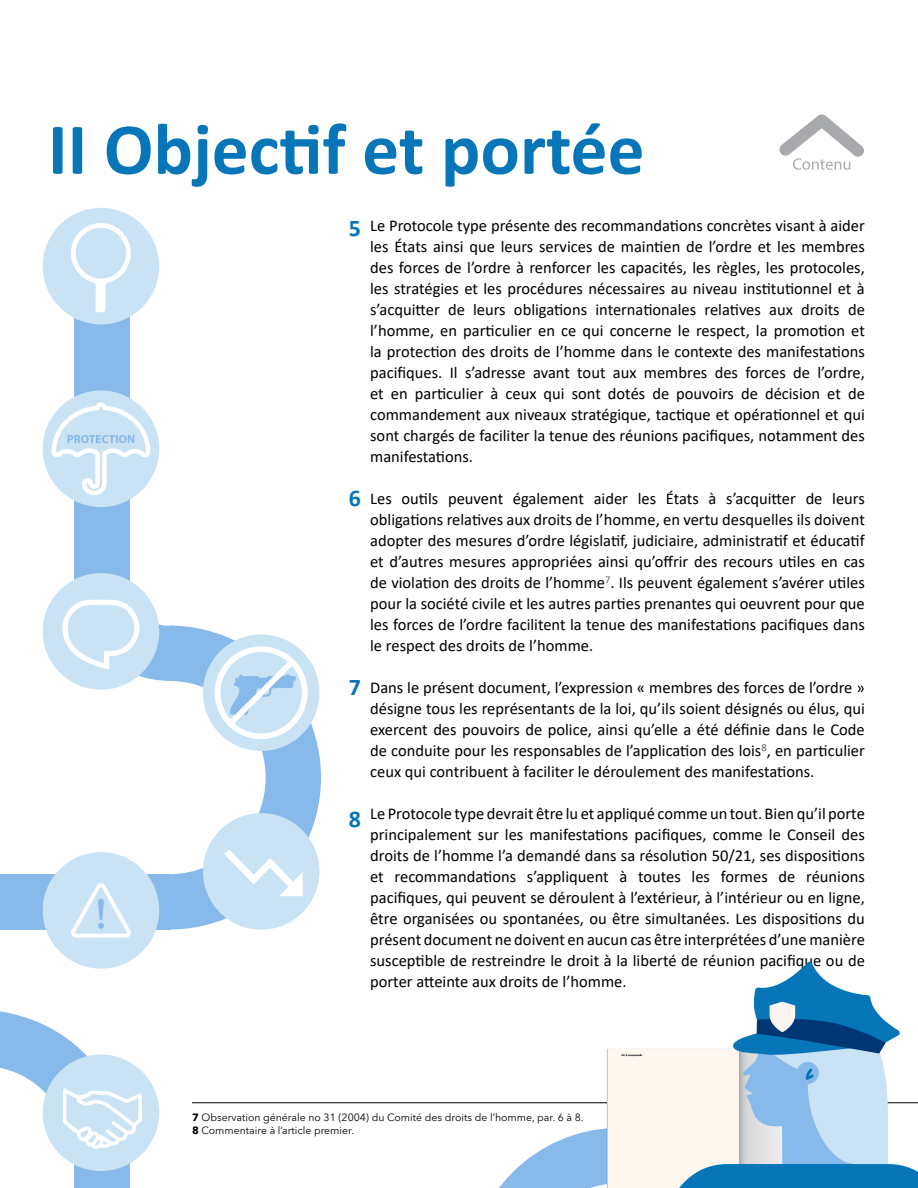
<style>
.page{position:relative;width:918px;height:1188px;background:#fff}
.page>*{position:absolute;margin:0;border:0;box-sizing:border-box;transform-origin:0 0}
.t1{font:700 73.5px "Calibri";color:#0676b8}
.t2{font:700 24px "Calibri";color:#0575ba}
.t3{font:16.5px/21px "Calibri";color:#000;text-align:justify}
.t4{font:10.5px/13.5px "Avenir Next LT Pro";color:#000}
.s1{font-weight:700}
</style>
<div class="page">
<svg style="left:74px;top:1113px;width:56px;height:75px"></svg>
<div style="left:74px;top:261px;width:56px;height:165px;background:#87baeb"></div>
<div style="left:74px;top:426px;width:56px;height:167px;background:#87baeb"></div>
<hr style="left:192px;top:1102px;width:726px;height:1px;background:#000">
<svg style="left:468px;top:961px;width:450px;height:227px"></svg>
<div style="left:43px;top:573px;width:116px;height:117px;background:#c9e3f5;border-radius:50%"></div>
<div style="left:43px;top:208px;width:116px;height:116px;background:#c9e3f5;border-radius:50%"></div>
<svg style="left:71px;top:223px;width:60px;height:89px"></svg>
<svg style="left:0;top:593px;width:321px;height:572px"></svg>
<div style="left:43px;top:391px;width:116px;height:116px;background:#c9e3f5;border-radius:50%"></div>
<svg style="left:48px;top:399px;width:105px;height:102px"></svg>
<svg style="left:779px;top:114px;width:85px;height:56px"></svg>
<h1 class="t1" style="left:48px;top:97px;width:598px">II Objectif et portée</h1>
<h2 class="t2" style="left:349px;top:211px;width:14px">5</h2>
<h2 class="t2" style="left:349px;top:481px;width:14px">6</h2>
<h2 class="t2" style="left:349px;top:670px;width:14px">7</h2>
<h2 class="t2" style="left:349px;top:802px;width:14px">8</h2>
<p class="t3" style="left:370px;top:214px;width:496px">Le Protocole type présente des recommandations concrètes visant à aider les États ainsi que leurs services de maintien de l’ordre et les membres des forces de l’ordre à renforcer les capacités, les règles, les protocoles, les stratégies et les procédures nécessaires au niveau institutionnel et à s’acquitter de leurs obligations internationales relatives aux droits de l’homme, en particulier en ce qui concerne le respect, la promotion et la protection des droits de l’homme dans le contexte des manifestations pacifiques. Il s’adresse avant tout aux membres des forces de l’ordre, et en particulier à ceux qui sont dotés de pouvoirs de décision et de commandement aux niveaux stratégique, tactique et opérationnel et qui sont chargés de faciliter la tenue des réunions pacifiques, notamment des manifestations.</p>
<p class="t3" style="left:370px;top:487px;width:496px">Les outils peuvent également aider les États à s’acquitter de leurs obligations relatives aux droits de l’homme, en vertu desquelles ils doivent adopter des mesures d’ordre législatif, judiciaire, administratif et éducatif et d’autres mesures appropriées ainsi qu’offrir des recours utiles en cas de violation des droits de l’homme<sup>7</sup>. Ils peuvent également s’avérer utiles pour la société civile et les autres parties prenantes qui oeuvrent pour que les forces de l’ordre facilitent la tenue des manifestations pacifiques dans le respect des droits de l’homme.</p>
<p class="t3" style="left:370px;top:676px;width:496px">Dans le présent document, l’expression « membres des forces de l’ordre » désigne tous les représentants de la loi, qu’ils soient désignés ou élus, qui exercent des pouvoirs de police, ainsi qu’elle a été définie dans le Code de conduite pour les responsables de l’application des lois<sup>8</sup>, en particulier ceux qui contribuent à faciliter le déroulement des manifestations.</p>
<p class="t3" style="left:370px;top:802px;width:496px">Le Protocole type devrait être lu et appliqué comme un tout. Bien qu’il porte principalement sur les manifestations pacifiques, comme le Conseil des droits de l’homme l’a demandé dans sa résolution 50/21, ses dispositions et recommandations s’appliquent à toutes les formes de réunions pacifiques, qui peuvent se déroulent à l’extérieur, à l’intérieur ou en ligne, être organisées ou spontanées, ou être simultanées. Les dispositions du présent document ne doivent en aucun cas être interprétées d’une manière susceptible de restreindre le droit à la liberté de réunion pacifique ou de porter atteinte aux droits de l’homme.</p>
<p class="t4" style="left:192px;top:1110px;width:393px"><span class="s1">7</span> Observation générale no 31 (2004) du Comité des droits de l’homme, par. 6 à 8.<br><span class="s1">8</span> Commentaire à l’article premier.</p>
</div>
